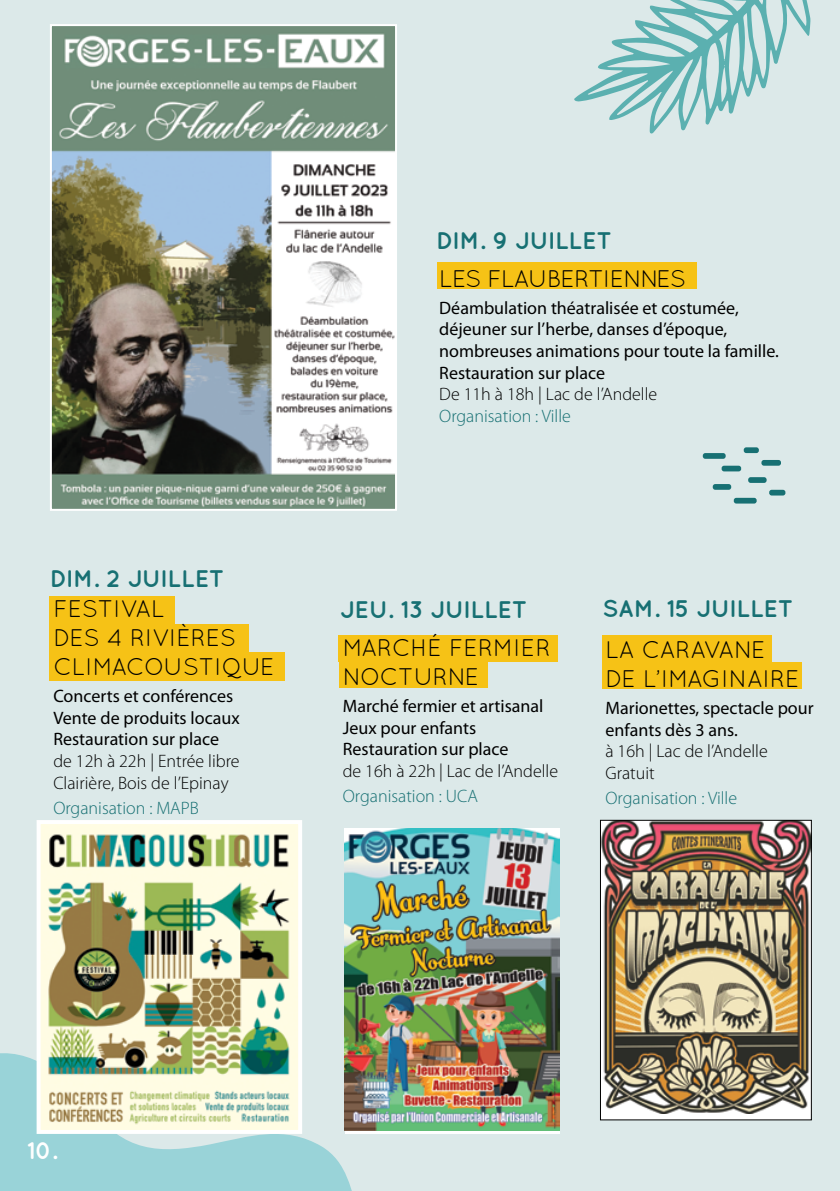
<style>
.page{position:relative;width:840px;height:1191px;background:#fff}
.page>*{position:absolute;margin:0;border:0;box-sizing:border-box;transform-origin:0 0}
.t1{font:24px/28.8px "Quicksand";color:#000}
.t2{font:700 24px "Quicksand";color:#177073}
.t3{font:24px "Quicksand";letter-spacing:-.03em;color:#000}
.t4{font:700 24px "Quicksand";color:#fff}
.t5{font:18px/21.6px "Myriad Pro";color:#000}
.t6{font:300 18px/21.6px "Myriad Pro";color:#000}
.t7{font:300 18px "Myriad Pro";color:#177073}
</style>
<div class="page">
<div style="left:0;top:0;width:839px;height:1191px;background:#dce9e9"></div>
<svg style="left:574px;top:0;width:237px;height:134px"></svg>
<div style="left:50px;top:652px;width:235px;height:28px;background:#f6c216"></div>
<svg style="left:0;top:1041px;width:352px;height:150px;fill:#99d3d8"></svg>
<div style="left:602px;top:635px;width:169px;height:27px;background:#f6c216"></div>
<div style="left:602px;top:662px;width:199px;height:26px;background:#f6c216"></div>
<img style="left:602px;top:822px;width:207px;height:291px">
<div style="left:600px;top:820px;width:211px;height:300px;border:1px solid #000"></div>
<img style="left:53px;top:27px;width:341px;height:481px">
<div style="left:50px;top:24px;width:347px;height:487px;border:2px solid #fff"></div>
<div style="left:50px;top:596px;width:125px;height:28px;background:#f6c216"></div>
<div style="left:50px;top:624px;width:199px;height:28px;background:#f6c216"></div>
<img style="left:42px;top:825px;width:255px;height:304px">
<div style="left:37px;top:820px;width:265px;height:314px;border:4px solid #fff"></div>
<div style="left:338px;top:635px;width:219px;height:26px;background:#f6c216"></div>
<div style="left:338px;top:661px;width:149px;height:27px;background:#f6c216"></div>
<img style="left:345px;top:828px;width:214px;height:302px">
<div style="left:437px;top:262px;width:259px;height:26px;background:#f6c216"></div>
<svg style="left:702px;top:453px;width:24px;height:6px"></svg>
<svg style="left:721px;top:466px;width:20px;height:5px"></svg>
<svg style="left:743px;top:447px;width:16px;height:6px"></svg>
<svg style="left:748px;top:477px;width:19px;height:6px"></svg>
<svg style="left:712px;top:484px;width:19px;height:6px"></svg>
<svg style="left:733px;top:498px;width:24px;height:5px"></svg>
<svg style="left:761px;top:460px;width:20px;height:6px"></svg>
<svg style="left:769px;top:490px;width:17px;height:5px"></svg>
<h1 class="t2" style="left:50px;top:564px;width:159px">DIM. 2 JUILLET</h1>
<h1 class="t1" style="left:53px;top:594px;width:29px">FESTIVA</h1>
<h1 class="t1" style="left:151px;top:594px;width:15px">L</h1>
<h1 class="t1" style="left:53px;top:623px;width:15px">DES</h1>
<h1 class="t1" style="left:53px;top:623px;width:222px;text-indent:53px">4 RIVIÈRES<br>CLIMACOU STIQU E</h1>
<p class="t5" style="left:53px;top:685px;width:188px">Concerts et conférences<br>Vente de produits locaux<br>Restauration sur place</p>
<p class="t6" style="left:53px;top:750px;width:188px">de 12h à 22h | Entrée libre<br>Clairière, Bois de l’Epinay</p>
<p class="t7" style="left:53px;top:798px;width:147px">Organisation : MAPB</p>
<h1 class="t2" style="left:436px;top:226px;width:160px">DIM. 9 JUILLET</h1>
<h1 class="t3" style="left:439px;top:264px;width:248px">LES FLAU BERTIENNES</h1>
<p class="t5" style="left:439px;top:297px;width:341px">Déambulation théatralisée et costumée, déjeuner sur l’herbe, danses d’époque, nombreuses animations pour toute la famille.<br>Restauration sur place</p>
<p class="t6" style="left:439px;top:384px;width:219px">De 11h à 18h | Lac de l’Andelle</p>
<p class="t7" style="left:439px;top:406px;width:133px">Organisation : Ville</p>
<h1 class="t2" style="left:340px;top:595px;width:16px">JEU</h1>
<h1 class="t2" style="left:388px;top:595px;width:124px">. 13 JUI LLET</h1>
<h1 class="t1" style="left:342px;top:633px;width:209px">MARCH É FERMIER<br>NOCTURNE</h1>
<p class="t5" style="left:342px;top:695px;width:202px">Marché fermier et artisanal<br>Jeux pour enfants<br>Restauration sur place</p>
<p class="t6" style="left:342px;top:760px;width:217px">de 16h à 22h | Lac de l’Andelle</p>
<p class="t7" style="left:342px;top:786px;width:137px">Organisation : UCA</p>
<h1 class="t2" style="left:602px;top:594px;width:175px">SAM. 15 JUI LLET</h1>
<h1 class="t1" style="left:605px;top:635px;width:195px">LA CARAVANE<br>DE L’IMAGINAIRE</h1>
<p class="t5" style="left:605px;top:697px;width:210px">Marionettes, spectacle pour enfants dès 3 ans.</p>
<p class="t6" style="left:605px;top:741px;width:164px">à 16h | Lac de l’Andelle<br>Gratuit</p>
<p class="t7" style="left:605px;top:788px;width:133px">Organisation : Ville</p>
<h1 class="t4" style="left:27px;top:1136px;width:32px">10.</h1>
</div>
